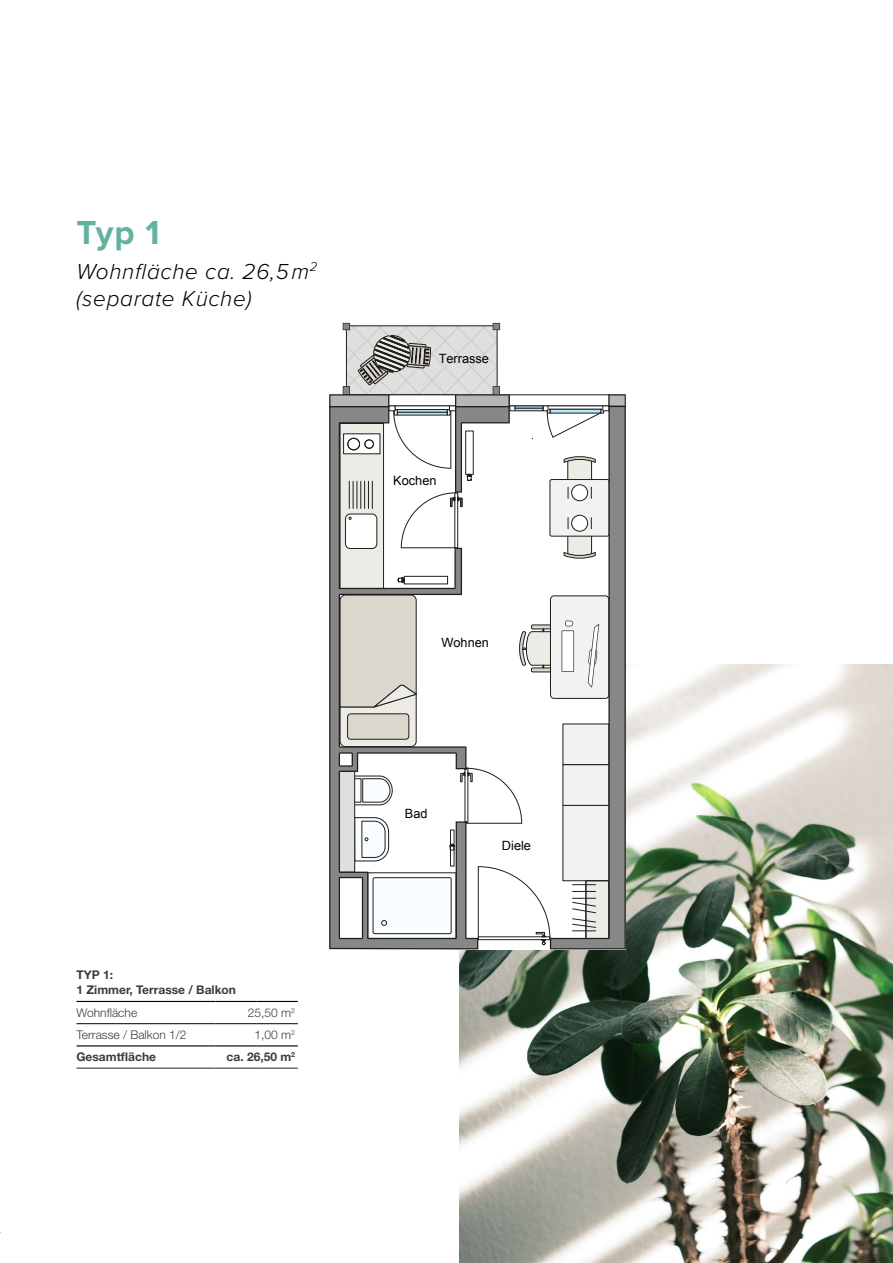
<style>
.page{position:relative;width:893px;height:1263px;background:#fff}
.page>*{position:absolute;margin:0;border:0;box-sizing:border-box;transform-origin:0 0}
.t1{font:700 34.5px "Proxima Nova";color:#62b2a0}
.t2{font:italic 300 22.5px/27px "Proxima Nova";letter-spacing:.03em;color:#000}
.t3{font:12.75px "Arial";color:#020203}
.t4{font:700 12px/15px "Helvetica Neue LT Std";color:#3c3c3b}
.t5{font:300 12px "Helvetica Neue LT Std";color:#3c3c3b}
</style>
<div class="page">
<img style="left:459px;top:665px;width:434px;height:598px">
<svg style="left:329px;top:323px;width:297px;height:626px"></svg>
<hr style="left:77px;top:1023px;width:139px;height:1px;background:#000">
<hr style="left:216px;top:1023px;width:41px;height:1px;background:#000">
<hr style="left:257px;top:1023px;width:41px;height:1px;background:#000">
<hr style="left:77px;top:1045px;width:139px;height:1px;background:#000">
<hr style="left:216px;top:1045px;width:41px;height:1px;background:#000">
<hr style="left:257px;top:1045px;width:41px;height:1px;background:#000">
<hr style="left:77px;top:1001px;width:139px;height:1px;background:#000">
<hr style="left:216px;top:1001px;width:41px;height:1px;background:#000">
<hr style="left:257px;top:1001px;width:41px;height:1px;background:#000">
<hr style="left:77px;top:1067px;width:139px;height:2px;background:#3c3c3b">
<hr style="left:216px;top:1067px;width:41px;height:2px;background:#3c3c3b">
<hr style="left:257px;top:1067px;width:41px;height:2px;background:#3c3c3b">
<h1 class="t1" style="left:77px;top:207px;width:85px">Typ 1</h1>
<h2 class="t2" style="left:77px;top:256px;width:242px">Wohnfläche ca. 26,5 m<sup>2 </sup>(separate Küche)</h2>
<p class="t4" style="left:77px;top:967px;width:161px">TYP 1:<br>1 Zimmer, Terrasse / Balkon</p>
<p class="t5" style="left:77px;top:1005px;width:62px">Wohnfläche</p>
<p class="t5" style="left:248px;top:1005px;width:49px">25,50 m<sup>2</sup></p>
<p class="t5" style="left:77px;top:1027px;width:112px">Terrasse / Balkon 1/2</p>
<p class="t5" style="left:255px;top:1027px;width:42px">1,00 m<sup>2</sup></p>
<p class="t4" style="left:77px;top:1049px;width:81px">Gesamtfläche</p>
<p class="t4" style="left:227px;top:1049px;width:70px">ca. 26,50 m<sup>2</sup></p>
<p class="t3" style="left:439px;top:350px;width:52px">Terrasse</p>
<p class="t3" style="left:393px;top:472px;width:45px">Kochen</p>
<p class="t3" style="left:441px;top:635px;width:49px">Wohnen</p>
<p class="t3" style="left:405px;top:805px;width:24px">Bad</p>
<p class="t3" style="left:502px;top:837px;width:31px">Diele</p>
</div>
